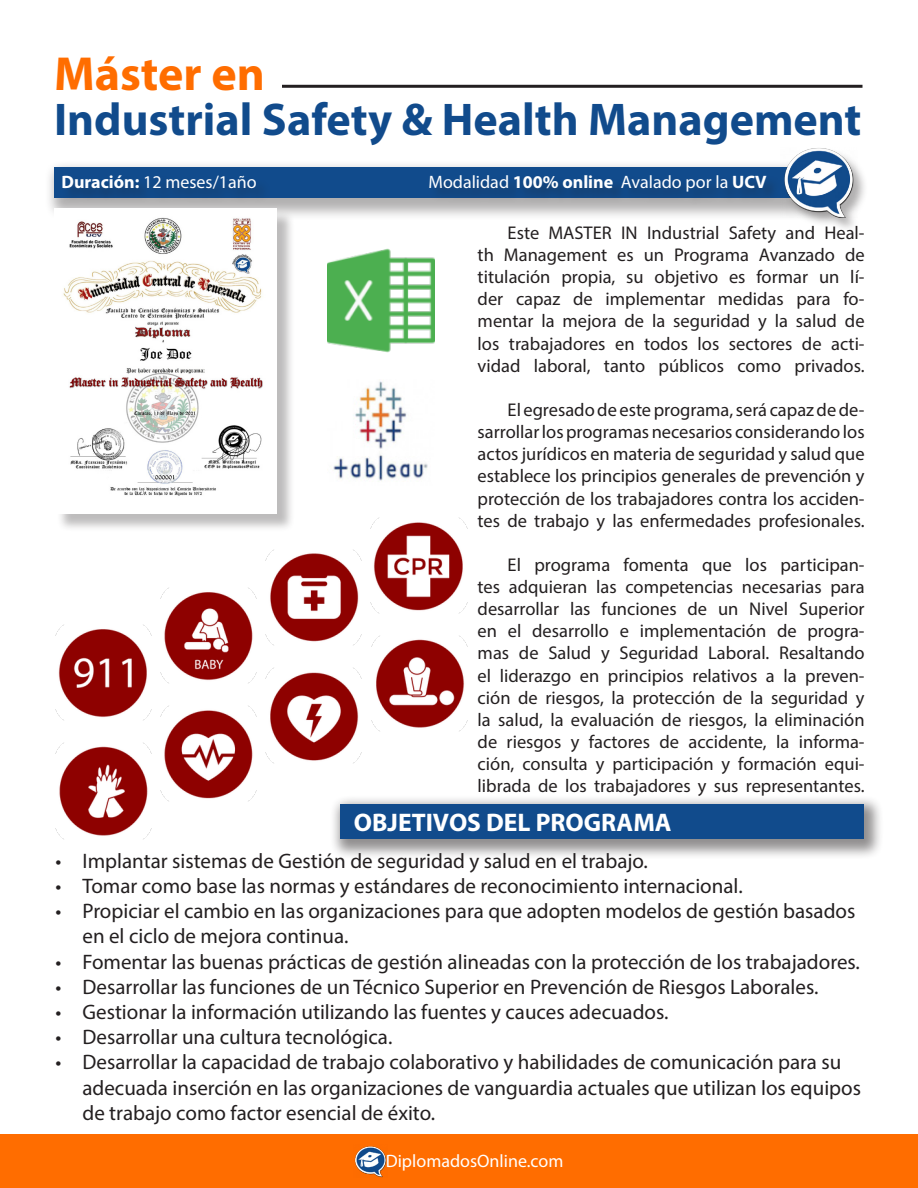
<style>
.page{position:relative;width:918px;height:1188px;background:#fff}
.page>*{position:absolute;margin:0;border:0;box-sizing:border-box;transform-origin:0 0}
.t1{font:700 48px "Myriad Pro";color:#ff6d00}
.t2{font:700 46.05px "Myriad Pro";color:#114b8c}
.t3{font:700 25.5px "Myriad Pro";color:#fff}
.t4{font:21px/25.2px "Myriad Pro";color:#231f20}
.t5{font:18.45px/22.2px "Myriad Pro";color:#231f20;text-align:justify}
.t6{font:18px "Myriad Pro";color:#fff}
.s1{font-weight:700}
</style>
<div class="page">
<div style="left:45px;top:160px;width:800px;height:61px;background:#231f20;opacity:.35"></div>
<div style="left:54px;top:167px;width:770px;height:30px;background:#114b8c"></div>
<div style="left:330px;top:794px;width:554px;height:66px;background:#231f20;opacity:.5"></div>
<div style="left:341px;top:804px;width:523px;height:34px;background:#114b8c"></div>
<div style="left:784px;top:147px;width:85px;height:86px;background:#231f20;opacity:.35"></div>
<img style="left:780px;top:147px;width:78px;height:70px">
<div style="left:0;top:1134px;width:918px;height:54px;background:#ff6d00"></div>
<hr style="left:282px;top:85px;width:581px;height:3px;background:#231f20">
<img style="left:371px;top:636px;width:96px;height:96px">
<img style="left:371px;top:518px;width:96px;height:96px">
<img style="left:161px;top:706px;width:96px;height:96px">
<img style="left:161px;top:588px;width:96px;height:96px">
<img style="left:266px;top:667px;width:96px;height:97px">
<img style="left:266px;top:549px;width:96px;height:97px">
<img style="left:56px;top:743px;width:96px;height:96px">
<img style="left:56px;top:625px;width:96px;height:96px">
<div style="left:57px;top:210px;width:238px;height:322px;background:#231f20;opacity:.3"></div>
<img style="left:54px;top:208px;width:222px;height:305px">
<img style="left:327px;top:248px;width:107px;height:105px">
<img style="left:333px;top:381px;width:95px;height:100px">
<div style="left:61px;top:175px;width:720px;height:32px;background:#231f20;opacity:.35"></div>
<img style="left:354px;top:1146px;width:33px;height:32px">
<p class="t1" style="left:54px;top:43px;width:213px">Máster en</p>
<p class="t2" style="left:54px;top:89px;width:809px">Industrial Safety &amp; Health Management</p>
<p class="t6" style="left:61px;top:171px;width:197px"><span class="s1">Duración:</span> 12 meses/1año</p>
<p class="t6" style="left:428px;top:171px;width:340px">Modalidad <span class="s1">100% online</span> Avalado por la <span class="s1">UCV</span></p>
<p class="t5" style="left:478px;top:221px;width:389px;text-indent:30px">Este MASTER IN Industrial Safety and Heal&shy;th Management es un Programa Avanzado de titulación propia, su objetivo es formar un lí&shy;der capaz de implementar medidas para fo&shy;mentar la mejora de la seguridad y la salud de los trabajadores en todos los sectores de acti&shy;vidad laboral, tanto públicos como privados.</p>
<p class="t5" style="left:478px;top:398px;width:389px;text-indent:30px">El egresado de este programa, será capaz de de&shy;sarrollar los programas necesarios considerando los actos jurídicos en materia de seguridad y salud que establece los principios generales de prevención y protección de los trabajadores contra los acciden&shy;tes de trabajo y las enfermedades profesionales.</p>
<p class="t5" style="left:478px;top:553px;width:389px;text-indent:30px">El programa fomenta que los participan&shy;tes adquieran las competencias necesarias para desarrollar las funciones de un Nivel Superior en el desarrollo e implementación de progra&shy;mas de Salud y Seguridad Laboral. Resaltando el liderazgo en principios relativos a la preven&shy;ción de riesgos, la protección de la seguridad y la salud, la evaluación de riesgos, la eliminación de riesgos y factores de accidente, la informa&shy;ción, consulta y participación y formación equi&shy;librada de los trabajadores y sus representantes.</p>
<p class="t3" style="left:354px;top:805px;width:319px">OBJETIVOS DEL PROGRAMA</p>
<p class="t4" style="left:55px;top:848px;width:594px">• Implantar sistemas de Gestión de seguridad y salud en el trabajo.</p>
<p class="t4" style="left:55px;top:873px;width:689px">• Tomar como base las normas y estándares de reconocimiento internacional.</p>
<p class="t4" style="left:82px;top:898px;width:774px;text-indent:-27px">• Propiciar el cambio en las organizaciones para que adopten modelos de gestión basados en el ciclo de mejora continua.</p>
<p class="t4" style="left:55px;top:949px;width:806px">• Fomentar las buenas prácticas de gestión alineadas con la protección de los trabajadores.</p>
<p class="t4" style="left:55px;top:974px;width:765px">• Desarrollar las funciones de un Técnico Superior en Prevención de Riesgos Laborales.</p>
<p class="t4" style="left:55px;top:999px;width:615px">• Gestionar la información utilizando las fuentes y cauces adecuados.</p>
<p class="t4" style="left:55px;top:1024px;width:338px">• Desarrollar una cultura tecnológica.</p>
<p class="t4" style="left:82px;top:1049px;width:780px;text-indent:-27px">• Desarrollar la capacidad de trabajo colaborativo y habilidades de comunicación para su adecuada inserción en las organizaciones de vanguardia actuales que utilizan los equipos de trabajo como factor esencial de éxito.</p>
<p class="t6" style="left:386px;top:1149px;width:179px">DiplomadosOnline.com</p>
</div>
